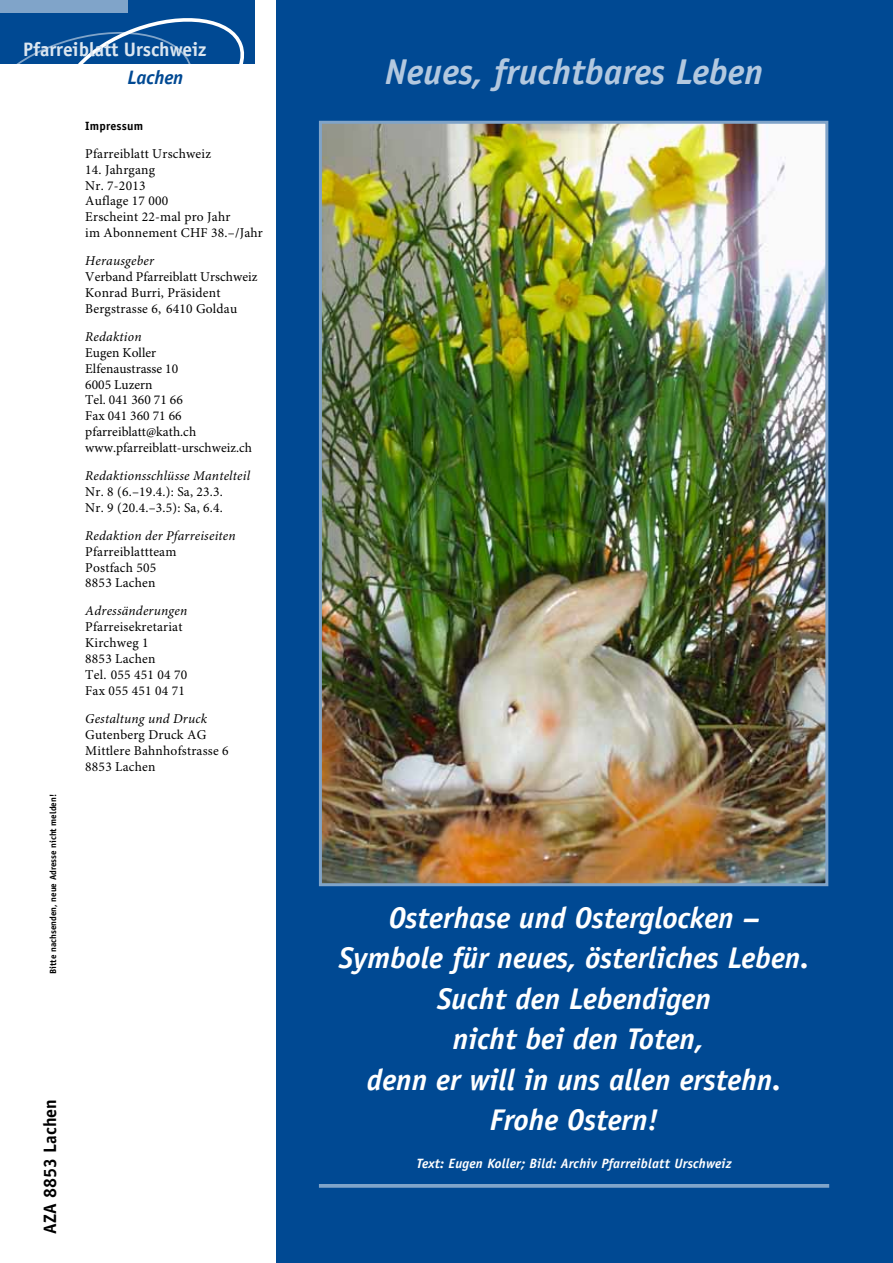
<style>
.page{position:relative;width:893px;height:1263px;background:#fff}
.page>*{position:absolute;margin:0;border:0;box-sizing:border-box;transform-origin:0 0}
.t1{font:italic 700 36px "Officina Sans Std";color:#b3c8df}
.t2{font:italic 700 30px/40.5px "Officina Sans Std";color:#fff;text-align:center}
.t3{font:700 19.5px "Officina Sans Std";letter-spacing:-.005em;color:#dbe6f0}
.t4{font:italic 700 19.5px "Officina Sans Std";letter-spacing:-.005em;color:#004993}
.t5{font:700 18px "Officina Sans Std";color:#000}
.t6{font:13.5px/15.9px "Minion Pro";letter-spacing:.015em;color:#000}
.t7{font:italic 13.5px "Minion Pro";letter-spacing:.015em;color:#000}
.t8{font:italic 700 13.5px "Officina Sans Std";letter-spacing:.015em;color:#fff}
.t9{font:700 12px "Officina Sans Std";letter-spacing:.015em;color:#000}
.t10{font:700 9px "Officina Sans Std";color:#000}
</style>
<div class="page">
<div style="left:276px;top:0;width:617px;height:1263px;background:#004993"></div>
<img style="left:323px;top:125px;width:501px;height:757px">
<div style="left:319px;top:121px;width:509px;height:765px;border:3px solid #80a4c9"></div>
<svg style="left:319px;top:1184px;width:510px;height:4px;fill:#80a4c9"></svg>
<div style="left:0;top:0;width:128px;height:16px;background:#80a4c9"></div>
<div style="left:128px;top:0;width:127px;height:16px;background:#004993"></div>
<div style="left:0;top:13px;width:255px;height:51px;background:#004993"></div>
<svg style="left:16px;top:18px;width:229px;height:46px"></svg>
<h3 class="t3" style="left:23px;top:37px;width:185px">Pfarreiblatt Urschweiz</h3>
<h3 class="t4" style="left:128px;top:66px;width:57px">Lachen</h3>
<p class="t10" style="left:48px;top:974px;width:181px;rotate:-90deg">Bitte nachsenden, neue Adresse nicht melden!</p>
<p class="t9" style="left:85px;top:118px;width:59px">Impressum</p>
<p class="t6" style="left:85px;top:146px;width:127px">Pfarreiblatt Urschweiz</p>
<p class="t6" style="left:85px;top:162px;width:179px">14. Jahrgang<br>Nr. 7-2013<br>Auflage 17 000<br>Erscheint 22-mal pro Jahr<br>im Abonnement CHF 38.–/Jahr</p>
<p class="t7" style="left:85px;top:253px;width:70px">Herausgeber</p>
<p class="t6" style="left:85px;top:269px;width:174px">Verband Pfarreiblatt Urschweiz<br>Konrad Burri, Präsident<br>Bergstrasse 6, 6410 Goldau</p>
<p class="t7" style="left:85px;top:328px;width:58px">Redaktion</p>
<p class="t6" style="left:85px;top:345px;width:168px">Eugen Koller<br>Elfenaustrasse 10<br>6005 Luzern<br>Tel. 041 360 71 66<br>Fax 041 360 71 66 pfarreiblatt@kath.ch www.pfarreiblatt-urschweiz.ch</p>
<p class="t7" style="left:85px;top:468px;width:166px">Redaktionsschlüsse Mantelteil</p>
<p class="t6" style="left:85px;top:484px;width:139px">Nr. 8 (6.–19.4.): Sa, 23.3.<br>Nr. 9 (20.4.–3.5): Sa, 6.4.</p>
<p class="t7" style="left:85px;top:527px;width:152px">Redaktion der Pfarreiseiten</p>
<p class="t6" style="left:85px;top:544px;width:93px">Pfarreiblattteam<br>Postfach 505<br>8853 Lachen</p>
<p class="t7" style="left:85px;top:603px;width:103px">Adressänderungen</p>
<p class="t6" style="left:85px;top:620px;width:104px">Pfarreisekretariat<br>Kirchweg 1<br>8853 Lachen<br>Tel. 055 451 04 70<br>Fax 055 451 04 71</p>
<p class="t7" style="left:85px;top:710px;width:123px">Gestaltung und Druck</p>
<p class="t6" style="left:85px;top:727px;width:145px">Gutenberg Druck AG<br>Mittlere Bahnhofstrasse 6<br>8853 Lachen</p>
<h3 class="t5" style="left:39px;top:1234px;width:136px;rotate:-90deg">AZA 8853 Lachen</h3>
<h1 class="t1" style="left:385px;top:50px;width:380px">Neues, fruchtbares Leben</h1>
<h2 class="t2" style="left:339px;top:897px;width:472px">Osterhase und Osterglocken –<br>Symbole für neues, österliches Leben.<br>Sucht den Lebendigen<br>nicht bei den Toten,<br>denn er will in uns allen erstehn.<br>Frohe Ostern!</h2>
<p class="t8" style="left:416px;top:1156px;width:317px">Text: Eugen Koller; Bild: Archiv Pfarreiblatt Urschweiz</p>
</div>
